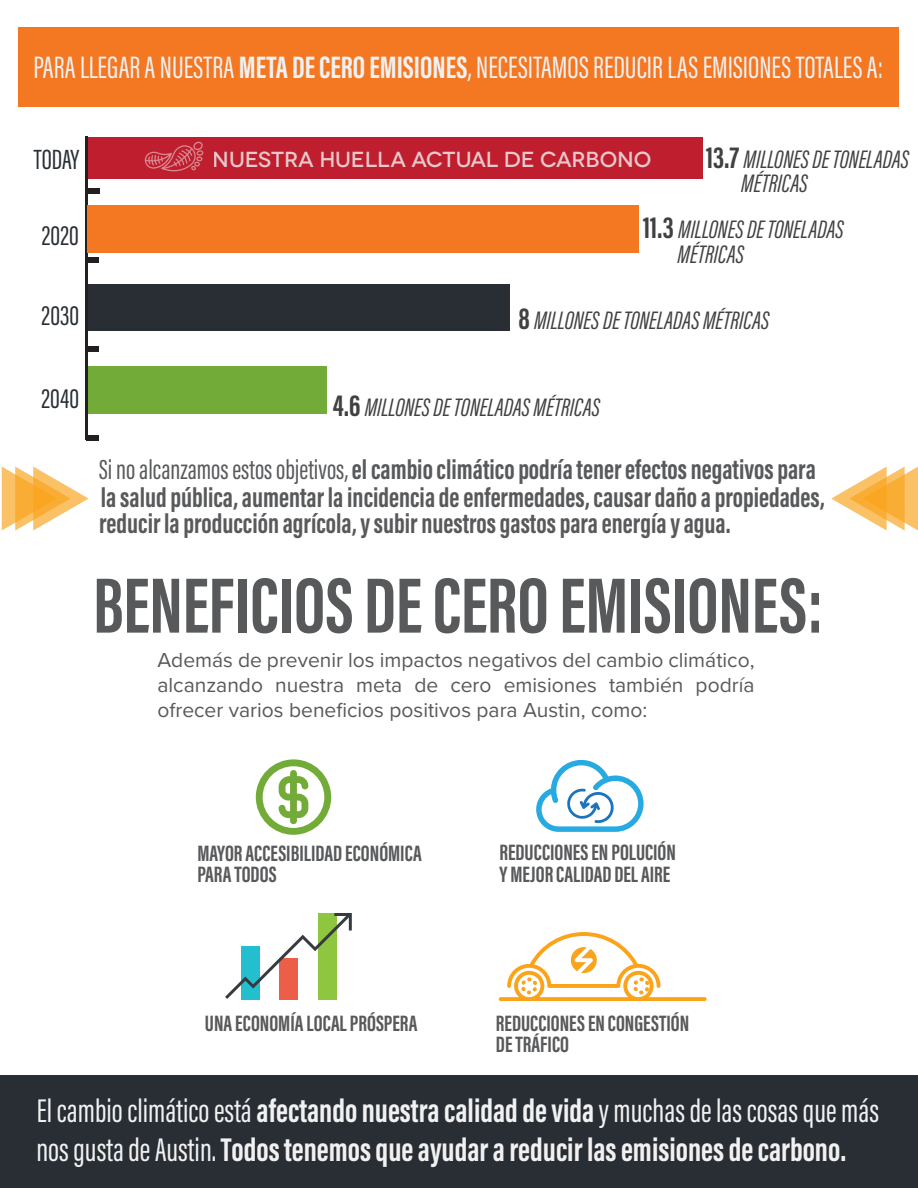
<style>
.page{position:relative;width:918px;height:1188px;background:#fff}
.page>*{position:absolute;margin:0;border:0;box-sizing:border-box;transform-origin:0 0}
.t1{font:700 80.7px "Acumin Pro Extra Cond";color:#58595b}
.t2{font:700 33.75px/38.7px "Acumin Pro Extra Cond";color:#f1f1f2}
.t3{font:31.95px "Acumin Pro Extra Cond";color:#f1f1f2}
.t4{font:28.65px "Acumin Pro Extra Cond";letter-spacing:.005em;color:#292e34}
.t5{font:700 28.35px "Acumin Pro Extra Cond";color:#58595b}
.t6{font:italic 26.1px "Acumin Pro Extra Cond";color:#414042}
.t7{font:700 22.95px "Acumin Pro Extra Cond";color:#58595b}
.t8{font:500 21.75px "Novecentowide";letter-spacing:-.01em;color:#f1f1f2}
.t9{font:21px/25.2px "Proxima Nova";color:#58595b;text-align:justify}
.s1{font-weight:700}
.s2{font-weight:700;font-style:normal;font-size:31.35px}
.s3{font-weight:400}
</style>
<div class="page">
<div style="left:18px;top:27px;width:880px;height:79px;background:#f47722"></div>
<hr style="left:85px;top:136px;width:3px;height:304px;background:#231f20">
<div style="left:86px;top:258px;width:13px;height:5px;background:#231f20"></div>
<div style="left:86px;top:346px;width:13px;height:6px;background:#231f20"></div>
<div style="left:86px;top:435px;width:13px;height:5px;background:#231f20"></div>
<div style="left:88px;top:188px;width:12px;height:5px;background:#231f20"></div>
<div style="left:88px;top:205px;width:551px;height:48px;background:#f47722"></div>
<div style="left:88px;top:284px;width:421px;height:47px;background:#292e34"></div>
<div style="left:88px;top:366px;width:239px;height:48px;background:#73ab38"></div>
<div style="left:88px;top:137px;width:615px;height:42px;background:#be1e2d"></div>
<svg style="left:256px;top:759px;width:75px;height:76px"></svg>
<svg style="left:536px;top:760px;width:108px;height:72px"></svg>
<svg style="left:225px;top:913px;width:127px;height:87px"></svg>
<svg style="left:2px;top:467px;width:87px;height:64px"></svg>
<div style="left:0;top:1076px;width:918px;height:112px;background:#292e34"></div>
<svg style="left:499px;top:932px;width:208px;height:69px"></svg>
<svg style="left:831px;top:467px;width:87px;height:64px"></svg>
<svg style="left:145px;top:142px;width:58px;height:29px"></svg>
<p class="t3" style="left:33px;top:48px;width:851px">PARA LLEGAR A NUESTRA <span class="s1">META DE CERO EMISIONES</span>, NECESITAMOS REDUCIR LAS EMISIONES TOTALES A:</p>
<p class="t4" style="left:34px;top:142px;width:47px">TODAY</p>
<p class="t8" style="left:213px;top:146px;width:440px">NUESTRA HUELLA ACTUAL DE CARBONO</p>
<p class="t6" style="left:706px;top:143px;width:204px"><span class="s2">13.7</span> MILLONES DE TONELADAS</p>
<p class="t6" style="left:741px;top:168px;width:68px">MÉTRICAS</p>
<p class="t4" style="left:42px;top:218px;width:39px">2020</p>
<p class="t4" style="left:42px;top:298px;width:39px">2030</p>
<p class="t6" style="left:643px;top:213px;width:202px"><span class="s2">11.3</span> MILLONES DE TONELADAS</p>
<p class="t6" style="left:678px;top:238px;width:68px">MÉTRICAS</p>
<p class="t6" style="left:518px;top:305px;width:253px"><span class="s2">8</span> MILLONES DE TONELADAS MÉTRICAS</p>
<p class="t4" style="left:41px;top:381px;width:39px">2040</p>
<p class="t6" style="left:333px;top:391px;width:269px"><span class="s2">4.6</span> MILLONES DE TONELADAS MÉTRICAS</p>
<p class="t5" style="left:99px;top:452px;width:718px"><span class="s3">Si no alcanzamos estos objetivos,</span> el cambio climático podría tener efectos negativos para</p>
<p class="t5" style="left:101px;top:480px;width:726px">la salud pública, aumentar la incidencia de enfermedades, causar daño a propiedades,</p>
<p class="t5" style="left:99px;top:506px;width:633px">reducir la producción agrícola, y subir nuestros gastos para energía y agua.</p>
<h1 class="t1" style="left:93px;top:556px;width:732px">BENEFICIOS DE CERO EMISIONES:</h1>
<p class="t9" style="left:158px;top:646px;width:599px">Además de prevenir los impactos negativos del cambio climático, alcanzando nuestra meta de cero emisiones también podría ofrecer varios beneficios positivos para Austin, como:</p>
<p class="t7" style="left:197px;top:839px;width:226px">MAYOR ACCESIBILIDAD ECONÓMICA</p>
<p class="t7" style="left:499px;top:838px;width:178px">REDUCCIONES EN POLUCIÓN</p>
<p class="t7" style="left:197px;top:860px;width:81px">PARA TODOS</p>
<p class="t7" style="left:499px;top:860px;width:172px">Y MEJOR CALIDAD DEL AIRE</p>
<p class="t7" style="left:205px;top:1009px;width:214px">UNA ECONOMÍA LOCAL PRÓSPERA</p>
<p class="t7" style="left:496px;top:1009px;width:195px">REDUCCIONES EN CONGESTIÓN</p>
<p class="t7" style="left:496px;top:1030px;width:75px">DE TRÁFICO</p>
<p class="t2" style="left:36px;top:1091px;width:844px"><span class="s3">El cambio climático está</span> afectando nuestra calidad de vida <span class="s3">y muchas de las cosas que más nos gusta de Austin.</span> Todos tenemos que ayudar a reducir las emisiones de carbono.</p>
</div>
